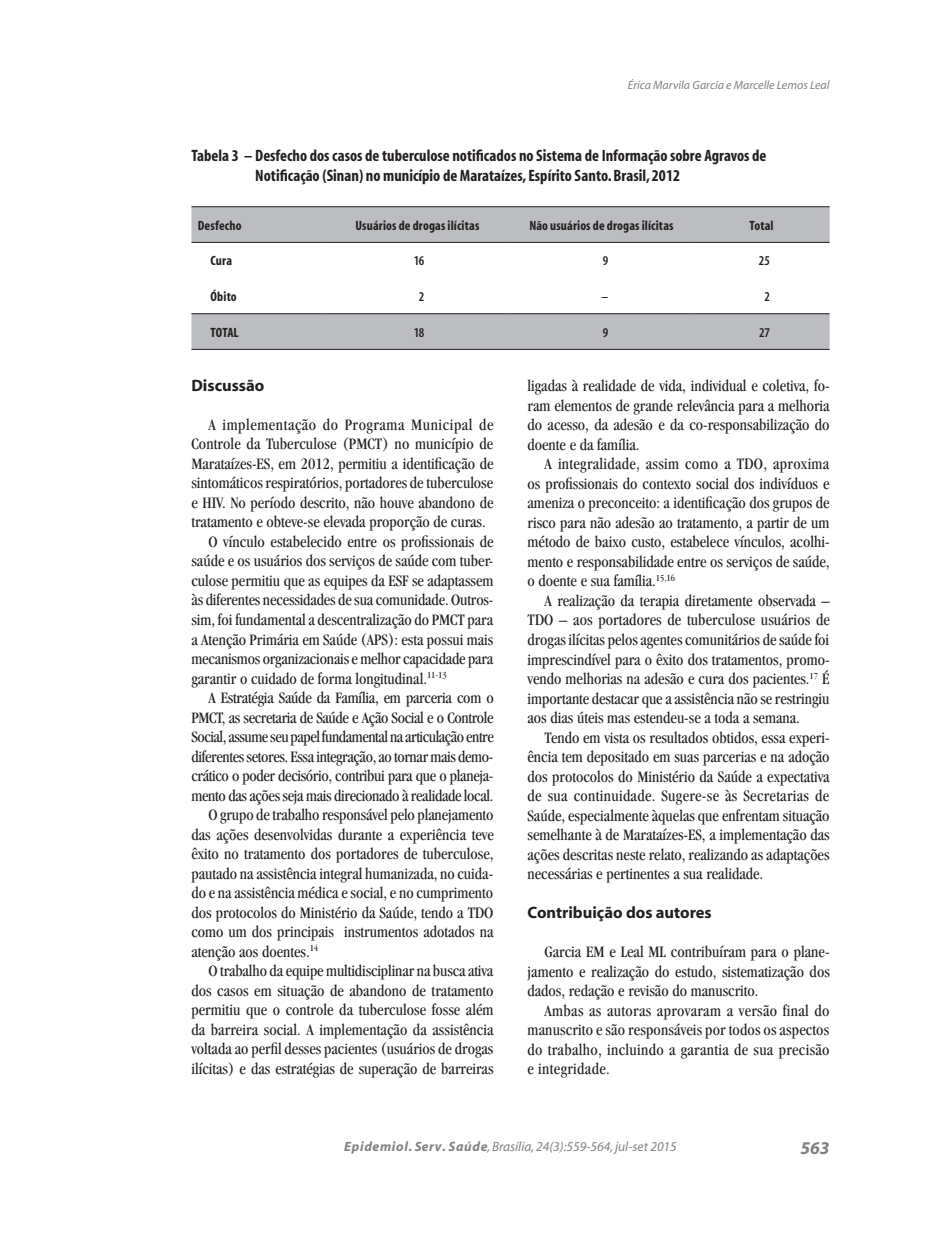
<style>
.page{position:relative;width:936px;height:1234px;background:#fff}
.page>*{position:absolute;margin:0;border:0;box-sizing:border-box;transform-origin:0 0}
.t1{font:italic 700 18px "Myriad";color:#808285}
.TEXTO_PADRAO{font:condensed 16.5px/19.5px "Garamond";color:#231f20;text-align:justify}
.TITULO_TABELA{font:700 condensed 16.5px/19.5px "Myriad";color:#231f20}
.TEXTO_INTERTITULO{font:700 16.5px "Myriad";color:#231f20}
.TEXTO_TABELAS{font:700 condensed 13.5px "Myriad";letter-spacing:.01em;color:#231f20}
.t2{font:italic 13.5px "Myriad";color:#808285}
.TEXTO_TABELAS-2{font:600 condensed 13.5px "Myriad";letter-spacing:-.015em;color:#231f20}
.t3{font:italic 12px "Myriad";color:#808285}
.s1{font-weight:700}
</style>
<div class="page">
<svg style="left:191px;top:207px;width:638px;height:142px"></svg>
<hr style="left:191px;top:206px;width:134px;height:1px;background:#231f20">
<hr style="left:325px;top:206px;width:184px;height:1px;background:#231f20">
<hr style="left:509px;top:206px;width:184px;height:1px;background:#231f20">
<hr style="left:693px;top:206px;width:136px;height:1px;background:#231f20">
<hr style="left:191px;top:242px;width:134px;height:1px;background:#231f20">
<hr style="left:325px;top:242px;width:184px;height:1px;background:#231f20">
<hr style="left:509px;top:242px;width:184px;height:1px;background:#231f20">
<hr style="left:693px;top:242px;width:136px;height:1px;background:#231f20">
<hr style="left:191px;top:313px;width:134px;height:1px;background:#231f20">
<hr style="left:325px;top:313px;width:184px;height:1px;background:#231f20">
<hr style="left:509px;top:313px;width:184px;height:1px;background:#231f20">
<hr style="left:693px;top:313px;width:136px;height:1px;background:#231f20">
<hr style="left:191px;top:349px;width:134px;height:1px;background:#231f20">
<hr style="left:325px;top:349px;width:184px;height:1px;background:#231f20">
<hr style="left:509px;top:349px;width:184px;height:1px;background:#231f20">
<hr style="left:693px;top:349px;width:136px;height:1px;background:#231f20">
<p class="t3" style="left:627px;top:79px;width:203px">Érica Marvila Garcia e Marcelle Lemos Leal</p>
<p class="TITULO_TABELA" style="left:255px;top:147px;width:512px;text-indent:-64px">Tabela 3 – Desfecho dos casos de tuberculose notificados no Sistema de Informação sobre Agravos de<br>Notificação (Sinan) no município de Marataízes, Espírito Santo. Brasil, 2012</p>
<p class="TEXTO_TABELAS" style="left:198px;top:218px;width:45px">Desfecho</p>
<p class="TEXTO_TABELAS" style="left:355px;top:218px;width:125px">Usuários de drogas ilícitas</p>
<p class="TEXTO_TABELAS" style="left:529px;top:218px;width:146px">Não usuários de drogas ilícitas</p>
<p class="TEXTO_TABELAS" style="left:749px;top:218px;width:26px">Total</p>
<p class="TEXTO_TABELAS" style="left:210px;top:254px;width:23px">Cura</p>
<p class="TEXTO_TABELAS-2" style="left:413px;top:254px;width:12px">16</p>
<p class="TEXTO_TABELAS-2" style="left:603px;top:254px;width:7px">9</p>
<p class="TEXTO_TABELAS-2" style="left:759px;top:254px;width:13px">25</p>
<p class="TEXTO_TABELAS" style="left:210px;top:289px;width:28px">Óbito</p>
<p class="TEXTO_TABELAS-2" style="left:419px;top:290px;width:7px">2</p>
<p class="TEXTO_TABELAS-2" style="left:601px;top:290px;width:8px">–</p>
<p class="TEXTO_TABELAS-2" style="left:764px;top:290px;width:7px">2</p>
<p class="TEXTO_TABELAS" style="left:210px;top:325px;width:30px">TOTAL</p>
<p class="TEXTO_TABELAS-2" style="left:413px;top:325px;width:12px">18</p>
<p class="TEXTO_TABELAS-2" style="left:603px;top:325px;width:7px">9</p>
<p class="TEXTO_TABELAS-2" style="left:759px;top:325px;width:12px">27</p>
<p class="TEXTO_INTERTITULO" style="left:191px;top:376px;width:74px">Discussão</p>
<p class="TEXTO_PADRAO" style="left:191px;top:414px;width:303px;text-indent:17px">A implementação do Programa Municipal de Controle da Tuberculose (PMCT) no município de Marataízes-ES, em 2012, permitiu a identificação de sintomáticos respiratórios, portadores de tuberculose e HIV. No período descrito, não houve abandono de tratamento e obteve-se elevada proporção de curas.</p>
<p class="TEXTO_PADRAO" style="left:191px;top:531px;width:304px;text-indent:17px">O vínculo estabelecido entre os profissionais de saúde e os usuários dos serviços de saúde com tuber&shy;culose permitiu que as equipes da ESF se adaptassem às diferentes necessidades de sua comunidade. Outros&shy;sim, foi fundamental a descentralização do PMCT para a Atenção Primária em Saúde (APS): esta possui mais mecanismos organizacionais e melhor capacidade para garantir o cuidado de forma longitudinal.<sup>11-13</sup></p>
<p class="TEXTO_PADRAO" style="left:191px;top:687px;width:304px;text-indent:17px">A Estratégia Saúde da Família, em parceria com o PMCT, as secretaria de Saúde e Ação Social e o Controle Social, assume seu papel fundamental na articulação entre diferentes setores. Essa integração, ao tornar mais demo&shy;crático o poder decisório, contribui para que o planeja&shy;mento das ações seja mais direcionado à realidade local.</p>
<p class="TEXTO_PADRAO" style="left:191px;top:804px;width:304px;text-indent:17px">O grupo de trabalho responsável pelo planejamento das ações desenvolvidas durante a experiência teve êxito no tratamento dos portadores de tuberculose, pautado na assistência integral humanizada, no cuida&shy;do e na assistência médica e social, e no cumprimento dos protocolos do Ministério da Saúde, tendo a TDO como um dos principais instrumentos adotados na atenção aos doentes.<sup>14</sup></p>
<p class="TEXTO_PADRAO" style="left:191px;top:960px;width:303px;text-indent:17px">O trabalho da equipe multidisciplinar na busca ativa dos casos em situação de abandono de tratamento permitiu que o controle da tuberculose fosse além da barreira social. A implementação da assistência voltada ao perfil desses pacientes (usuários de drogas ilícitas) e das estratégias de superação de barreiras</p>
<p class="TEXTO_PADRAO" style="left:527px;top:376px;width:303px">ligadas à realidade de vida, individual e coletiva, fo&shy;ram elementos de grande relevância para a melhoria do acesso, da adesão e da co-responsabilização do doente e da família.</p>
<p class="TEXTO_PADRAO" style="left:527px;top:454px;width:303px;text-indent:17px">A integralidade, assim como a TDO, aproxima os profissionais do contexto social dos indivíduos e ameniza o preconceito: a identificação dos grupos de risco para não adesão ao tratamento, a partir de um método de baixo custo, estabelece vínculos, acolhi&shy;mento e responsabilidade entre os serviços de saúde, o doente e sua família.<sup>15,16</sup></p>
<p class="TEXTO_PADRAO" style="left:527px;top:590px;width:304px;text-indent:17px">A realização da terapia diretamente observada – TDO – aos portadores de tuberculose usuários de drogas ilícitas pelos agentes comunitários de saúde foi imprescindível para o êxito dos tratamentos, promo&shy;vendo melhorias na adesão e cura dos pacientes.<sup>17</sup> É importante destacar que a assistência não se restringiu aos dias úteis mas estendeu-se a toda a semana.</p>
<p class="TEXTO_PADRAO" style="left:527px;top:727px;width:303px;text-indent:17px">Tendo em vista os resultados obtidos, essa experi&shy;ência tem depositado em suas parcerias e na adoção dos protocolos do Ministério da Saúde a expectativa de sua continuidade. Sugere-se às Secretarias de Saúde, especialmente àquelas que enfrentam situação semelhante à de Marataízes-ES, a implementação das ações descritas neste relato, realizando as adaptações necessárias e pertinentes a sua realidade.</p>
<p class="TEXTO_INTERTITULO" style="left:527px;top:903px;width:186px">Contribuição dos autores</p>
<p class="TEXTO_PADRAO" style="left:527px;top:941px;width:304px;text-indent:17px">Garcia EM e Leal ML contribuíram para o plane&shy;jamento e realização do estudo, sistematização dos dados, redação e revisão do manuscrito.</p>
<p class="TEXTO_PADRAO" style="left:527px;top:1000px;width:303px;text-indent:17px">Ambas as autoras aprovaram a versão final do manuscrito e são responsáveis por todos os aspectos do trabalho, incluindo a garantia de sua precisão e integridade.</p>
<p class="t2" style="left:344px;top:1138px;width:334px"><span class="s1">Epidemiol. Serv. Saúde</span>, Brasília, 24(3):559-564, jul-set 2015</p>
<p class="t1" style="left:800px;top:1138px;width:31px">563</p>
</div>
